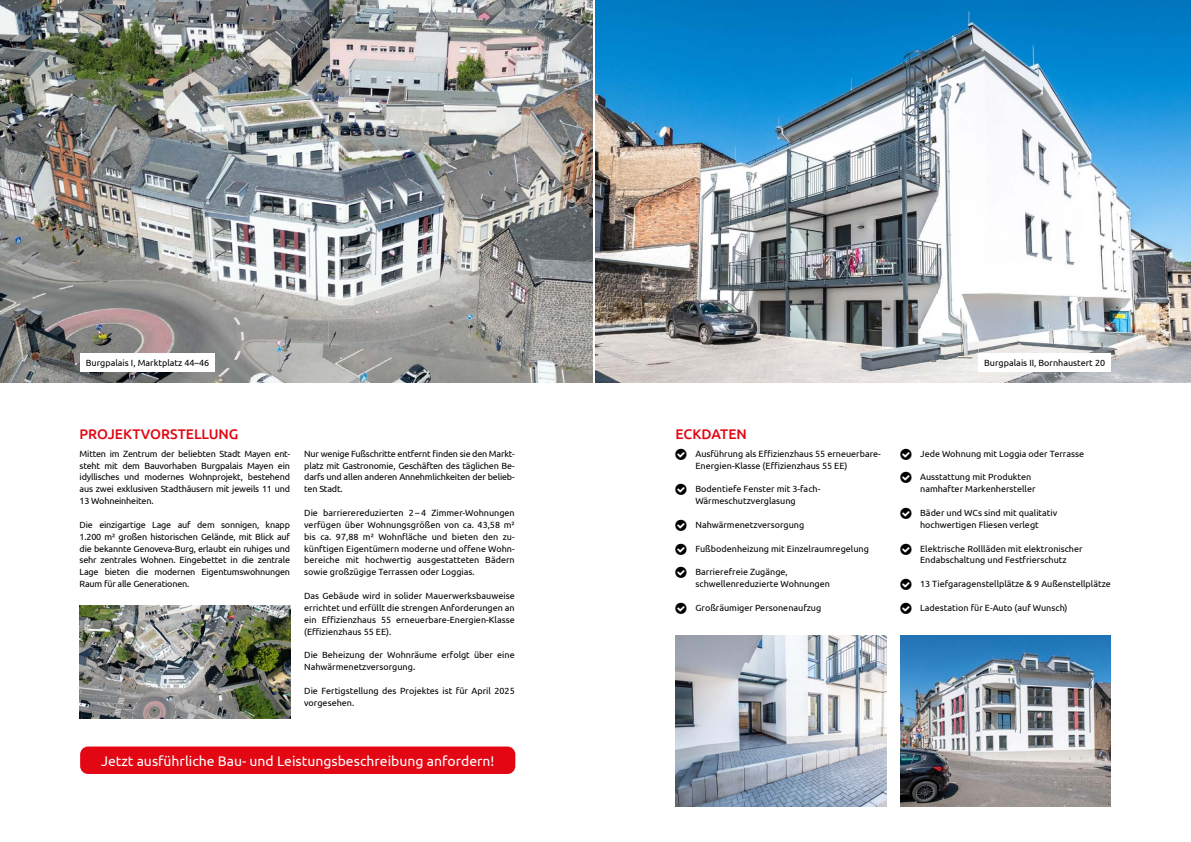
<style>
.page{position:relative;width:1191px;height:842px;background:#fff}
.page>*{position:absolute;margin:0;border:0;box-sizing:border-box;transform-origin:0 0}
.t1{font:14px "Ubuntu";color:#fff}
.t2{font:500 14px "Ubuntu";color:#e30613}
.t3{font:9px/11.9px "Ubuntu";color:#000}
</style>
<div class="page">
<img style="left:0;top:0;width:592px;height:383px">
<img style="left:80px;top:605px;width:210px;height:113px">
<div style="left:80px;top:746px;width:435px;height:28px;background:#e30613;border-radius:8px"></div>
<div style="left:80px;top:353px;width:135px;height:18px;background:#fff"></div>
<img style="left:595px;top:0;width:596px;height:383px">
<img style="left:675px;top:636px;width:211px;height:171px">
<img style="left:900px;top:636px;width:210px;height:171px">
<div style="left:978px;top:353px;width:132px;height:18px;background:#fff"></div>
<p class="t3" style="left:86px;top:356px;width:125px">Burgpalais I, Marktplatz 44–46</p>
<p class="t3" style="left:984px;top:356px;width:122px">Burgpalais II, Bornhaustert 20</p>
<h1 class="t2" style="left:80px;top:425px;width:160px">PROJEKTVORSTELLUNG</h1>
<p class="t3" style="left:80px;top:447px;width:212px;text-align:justify">Mitten im Zentrum der beliebten Stadt Mayen ent&shy;steht mit dem Bauvorhaben Burgpalais Mayen ein idyllisches und modernes Wohnprojekt, bestehend aus zwei exklusiven Stadthäusern mit jeweils 11 und 13 Wohneinheiten.</p>
<p class="t3" style="left:80px;top:518px;width:212px;text-align:justify">Die einzigartige Lage auf dem sonnigen, knapp 1.200 m² großen historischen Gelände, mit Blick auf die bekannte Genoveva-Burg, erlaubt ein ruhiges und sehr zentrales Wohnen. Eingebettet in die zentrale Lage bieten die modernen Eigentumswohnungen Raum für alle Generationen.</p>
<p class="t3" style="left:304px;top:447px;width:212px;text-align:justify">Nur wenige Fußschritte entfernt finden sie den Markt&shy;platz mit Gastronomie, Geschäften des täglichen Be&shy;darfs und allen anderen Annehmlichkeiten der belieb&shy;ten Stadt.</p>
<p class="t3" style="left:304px;top:507px;width:212px;text-align:justify">Die barrierereduzierten 2 – 4 Zimmer-Wohnungen verfügen über Wohnungsgrößen von ca. 43,58 m² bis ca. 97,88 m² Wohnfläche und bieten den zu&shy;künftigen Eigentümern moderne und offene Wohn&shy;bereiche mit hochwertig ausgestatteten Bädern sowie großzügige Terrassen oder Loggias.</p>
<p class="t3" style="left:304px;top:590px;width:212px;text-align:justify">Das Gebäude wird in solider Mauerwerksbauweise errichtet und erfüllt die strengen Anforderungen an ein Effizienzhaus 55 erneuerbare-Energien-Klasse (Effizienzhaus 55 EE).</p>
<p class="t3" style="left:304px;top:649px;width:212px">Die Beheizung der Wohnräume erfolgt über eine<br>Nahwärmenetzversorgung.</p>
<p class="t3" style="left:304px;top:684px;width:212px">Die Fertigstellung des Projektes ist für April 2025 vorgesehen.</p>
<h1 class="t2" style="left:675px;top:425px;width:73px">ECKDATEN</h1>
<p class="t3" style="left:695px;top:447px;width:187px">Ausführung als Effizienzhaus 55 erneuerbare-<br>Energien-Klasse (Effizienzhaus 55 EE)</p>
<p class="t3" style="left:695px;top:483px;width:126px">Bodentiefe Fenster mit 3-fach-<br>Wärmeschutzverglasung</p>
<p class="t3" style="left:695px;top:518px;width:110px">Nahwärmenetzversorgung</p>
<p class="t3" style="left:695px;top:542px;width:175px">Fußbodenheizung mit Einzelraumregelung</p>
<p class="t3" style="left:695px;top:566px;width:136px">Barrierefreie Zugänge, schwellenreduzierte Wohnungen</p>
<p class="t3" style="left:695px;top:601px;width:127px">Großräumiger Personenaufzug</p>
<p class="t3" style="left:920px;top:447px;width:165px">Jede Wohnung mit Loggia oder Terrasse</p>
<p class="t3" style="left:920px;top:471px;width:117px">Ausstattung mit Produkten namhafter Markenhersteller</p>
<p class="t3" style="left:920px;top:506px;width:139px">Bäder und WCs sind mit qualitativ hochwertigen Fliesen verlegt</p>
<p class="t3" style="left:920px;top:542px;width:164px">Elektrische Rollläden mit elektronischer<br>Endabschaltung und Festfrierschutz</p>
<p class="t3" style="left:920px;top:578px;width:192px">13 Tiefgaragenstellplätze &amp; 9 Außenstellplätze</p>
<p class="t3" style="left:920px;top:601px;width:149px">Ladestation für E-Auto (auf Wunsch)</p>
<h1 class="t1" style="left:101px;top:752px;width:395px">Jetzt ausführliche Bau- und Leistungsbeschreibung anfordern!</h1>
</div>
